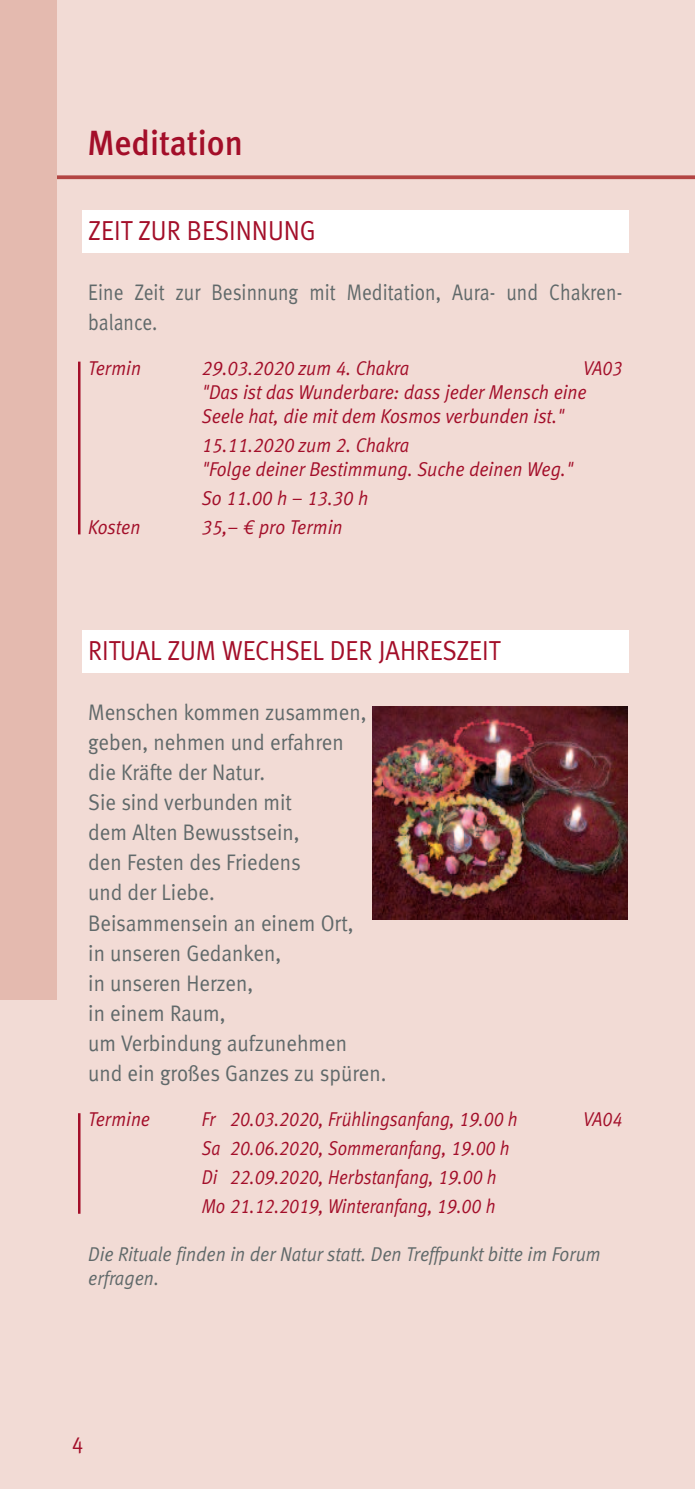
<style>
.page{position:relative;width:695px;height:1489px;background:#fff}
.page>*{position:absolute;margin:0;border:0;box-sizing:border-box;transform-origin:0 0}
.t1{font:35px "Meta Medium LF";color:#a30e29;scale:.95 1}
.t2{font:27.5px "Meta Normal";color:#a30e29;scale:.92 1}
.t3{font:22.5px/30px "Meta Normal";color:#60696a;scale:.92 1}
.t4{font:22.5px/30px "Meta Normal";color:#60696a;scale:.85 1}
.t5{font:22.5px "Meta Normal";color:#a30e29;scale:.92 1}
.t6{font:italic 20px/24px "Meta Normal LF";color:#a30e29;scale:.88 1}
.t7{font:italic 20px/24px "Meta Normal LF";color:#a30e29;scale:.92 1}
.t8{font:italic 20px/24px "Meta Normal LF";color:#60696a;scale:.92 1}
</style>
<div class="page">
<div style="left:0;top:0;width:694px;height:1488px;background:#f2dbd5"></div>
<svg style="left:57px;top:175px;width:637px;height:4px;background:#b85350"></svg>
<div style="left:0;top:0;width:57px;height:999px;background:#e4baaf"></div>
<div style="left:83px;top:210px;width:545px;height:43px;background:#fff"></div>
<div style="left:83px;top:630px;width:545px;height:43px;background:#fff"></div>
<hr style="left:78px;top:361px;width:2px;height:173px;background:#a30e29">
<img style="left:372px;top:706px;width:255px;height:213px">
<hr style="left:78px;top:1113px;width:2px;height:100px;background:#a30e29">
<h1 class="t1" style="left:88px;top:131px;width:165px">Meditation</h1>
<p class="t2" style="left:88px;top:221px;width:249px">ZEIT ZUR BESINNUNG</p>
<p class="t4" style="left:88px;top:280px;width:629px">Eine Zeit zur Besinnung mit Meditation, Aura- und Chakren&shy;balance.</p>
<p class="t7" style="left:88px;top:358px;width:59px">Termin</p>
<p class="t7" style="left:202px;top:358px;width:227px">29.03.2020 zum 4. Chakra</p>
<p class="t6" style="left:202px;top:358px;width:479px;text-indent:381px">VA03 "Das ist das Wunderbare: dass jeder Mensch eine<br>Seele hat, die mit dem Kosmos verbunden ist."</p>
<p class="t7" style="left:202px;top:435px;width:405px">15.11.2020 zum 2. Chakra<br>"Folge deiner Bestimmung. Suche deinen Weg."</p>
<p class="t7" style="left:202px;top:487px;width:182px">So 11.00 h – 13.30 h</p>
<p class="t7" style="left:88px;top:516px;width:58px">Kosten</p>
<p class="t7" style="left:202px;top:516px;width:154px">35,– € pro Termin</p>
<p class="t2" style="left:88px;top:641px;width:449px">RITUAL ZUM WECHSEL DER JAHRESZEIT</p>
<p class="t3" style="left:88px;top:700px;width:325px">Menschen kommen zusammen, geben, nehmen und erfahren<br>die Kräfte der Natur.<br>Sie sind verbunden mit<br>dem Alten Bewusstsein,<br>den Festen des Friedens<br>und der Liebe.<br>Beisammensein an einem Ort,<br>in unseren Gedanken,<br>in unseren Herzen,<br>in einem Raum,<br>um Verbindung aufzunehmen und ein großes Ganzes zu spüren.</p>
<p class="t7" style="left:88px;top:1108px;width:69px">Termine</p>
<p class="t6" style="left:202px;top:1108px;width:360px">Fr 20.03.2020, Frühlingsanfang, 19.00 h</p>
<p class="t6" style="left:583px;top:1108px;width:46px">VA04</p>
<p class="t6" style="left:202px;top:1134px;width:351px;line-height:29px">Sa 20.06.2020, Sommeranfang, 19.00 h<br>Di 22.09.2020, Herbstanfang, 19.00 h<br>Mo 21.12.2019, Winteranfang, 19.00 h</p>
<p class="t8" style="left:88px;top:1243px;width:558px">Die Rituale finden in der Natur statt. Den Treffpunkt bitte im Forum erfragen.</p>
<p class="t5" style="left:72px;top:1433px;width:14px">4</p>
</div>
